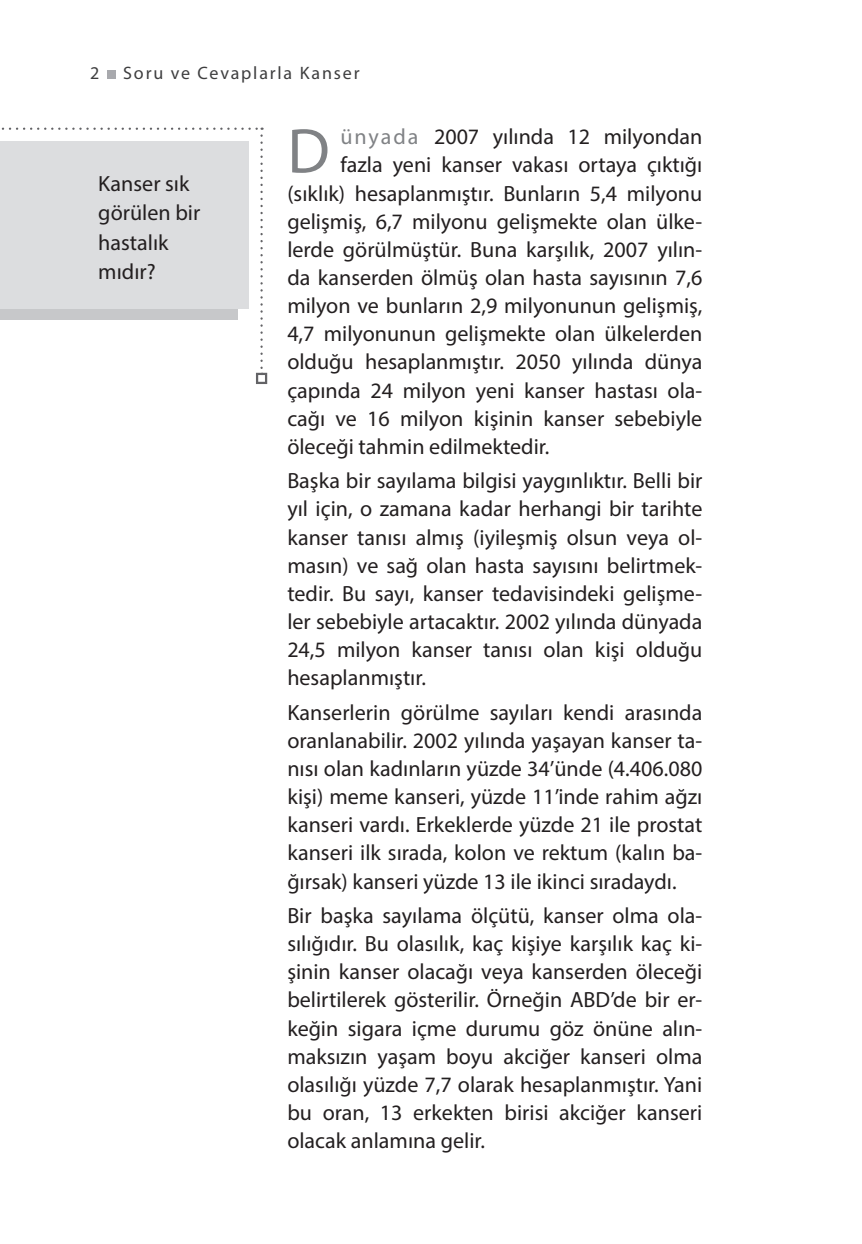
<style>
.page{position:relative;width:862px;height:1244px;background:#fff}
.page>*{position:absolute;margin:0;border:0;box-sizing:border-box;transform-origin:0 0}
.ana_metin{font:63.68px "Myriad Pro";color:#808285}
.ana_metin-2{font:22.05px/28.1px "Myriad Pro";color:#231f20;text-align:justify}
.soru_için_madde_imi{font:22.05px/29.2px "Myriad Pro";color:#231f20}
.t1{font:18px "Myriad Pro";letter-spacing:.1em;color:#3e3e3f}
.s1{color:#808285}
</style>
<div class="page">
<div style="left:107px;top:70px;width:9px;height:9px;background:#a8a9ad"></div>
<svg style="left:0;top:128px;width:262px;height:245px"></svg>
<div style="left:256px;top:373px;width:11px;height:11px;border:2px solid #636366"></div>
<p class="t1" style="left:90px;top:62px;width:11px">2</p>
<p class="t1" style="left:123px;top:62px;width:238px">Soru ve Cevaplarla Kanser</p>
<p class="soru_için_madde_imi" style="left:98px;top:169px;width:103px">Kanser sık görülen bir hastalık mıdır?</p>
<p class="ana_metin" style="left:287px;top:112px;width:44px">D</p>
<p class="ana_metin-2" style="left:340px;top:123px;width:363px"><span class="s1">ünyada</span> 2007 yılında 12 milyondan</p>
<p class="ana_metin-2" style="left:340px;top:151px;width:363px">fazla yeni kanser vakası ortaya çıktığı</p>
<p class="ana_metin-2" style="left:287px;top:179px;width:416px">(sıklık) hesaplanmıştır. Bunların 5,4 milyonu</p>
<p class="ana_metin-2" style="left:287px;top:207px;width:416px">gelişmiş, 6,7 milyonu gelişmekte olan ülke-</p>
<p class="ana_metin-2" style="left:287px;top:235px;width:416px">lerde görülmüştür. Buna karşılık, 2007 yılın-</p>
<p class="ana_metin-2" style="left:287px;top:263px;width:416px">da kanserden ölmüş olan hasta sayısının 7,6</p>
<p class="ana_metin-2" style="left:287px;top:291px;width:416px">milyon ve bunların 2,9 milyonunun gelişmiş,</p>
<p class="ana_metin-2" style="left:287px;top:319px;width:416px">4,7 milyonunun gelişmekte olan ülkelerden</p>
<p class="ana_metin-2" style="left:287px;top:348px;width:416px">olduğu hesaplanmıştır. 2050 yılında dünya</p>
<p class="ana_metin-2" style="left:287px;top:376px;width:416px">çapında 24 milyon yeni kanser hastası ola-</p>
<p class="ana_metin-2" style="left:287px;top:404px;width:416px">cağı ve 16 milyon kişinin kanser sebebiyle</p>
<p class="ana_metin-2" style="left:287px;top:432px;width:263px">öleceği tahmin edilmektedir.</p>
<p class="ana_metin-2" style="left:287px;top:466px;width:416px">Başka bir sayılama bilgisi yaygınlıktır. Belli bir yıl için, o zamana kadar herhangi bir tarihte kanser tanısı almış (iyileşmiş olsun veya ol&shy;masın) ve sağ olan hasta sayısını belirtmek&shy;tedir. Bu sayı, kanser tedavisindeki gelişme&shy;ler sebebiyle artacaktır. 2002 yılında dünyada 24,5 milyon kanser tanısı olan kişi olduğu hesaplanmıştır.</p>
<p class="ana_metin-2" style="left:287px;top:698px;width:416px">Kanserlerin görülme sayıları kendi arasında oranlanabilir. 2002 yılında yaşayan kanser ta&shy;nısı olan kadınların yüzde 34’ünde (4.406.080 kişi) meme kanseri, yüzde 11’inde rahim ağzı kanseri vardı. Erkeklerde yüzde 21 ile prostat kanseri ilk sırada, kolon ve rektum (kalın ba&shy;ğırsak) kanseri yüzde 13 ile ikinci sıradaydı.</p>
<p class="ana_metin-2" style="left:287px;top:901px;width:416px">Bir başka sayılama ölçütü, kanser olma ola&shy;sılığıdır. Bu olasılık, kaç kişiye karşılık kaç ki&shy;şinin kanser olacağı veya kanserden öleceği belirtilerek gösterilir. Örneğin ABD’de bir er&shy;keğin sigara içme durumu göz önüne alın&shy;maksızın yaşam boyu akciğer kanseri olma olasılığı yüzde 7,7 olarak hesaplanmıştır. Yani bu oran, 13 erkekten birisi akciğer kanseri olacak anlamına gelir.</p>
</div>
